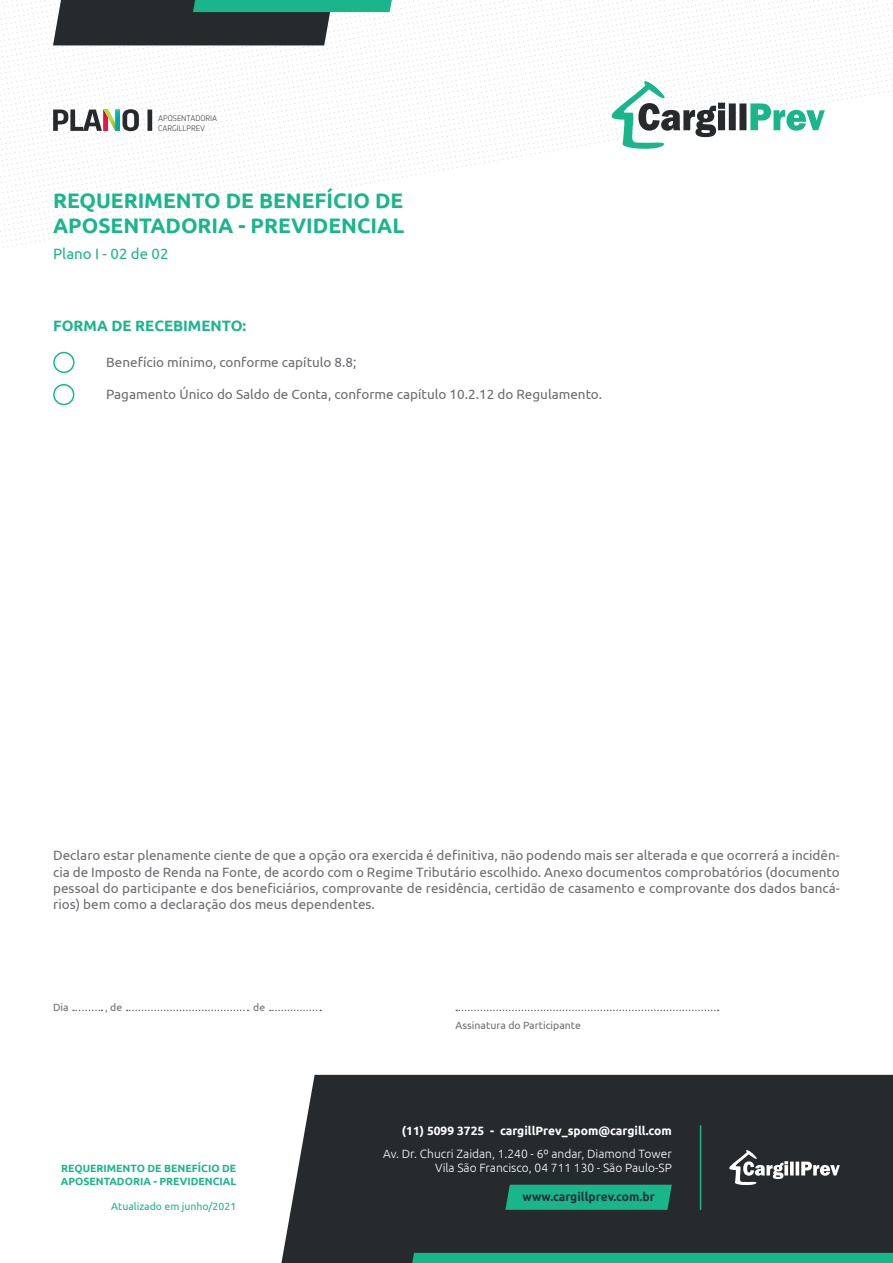
<style>
.page{position:relative;width:893px;height:1263px;background:#fff}
.page>*{position:absolute;margin:0;border:0;box-sizing:border-box;transform-origin:0 0}
.t1{font:700 21px/25.2px "Ubuntu";color:#1ab68b}
.t2{font:700 15px "Ubuntu";color:#1ab68b}
.t3{font:15px "Ubuntu";color:#1ab68b}
.t4{font:13.5px/16.2px "Ubuntu";color:#6c6d70;text-align:justify}
.t5{font:300 12px/14.4px "Ubuntu";color:#fff;text-align:right}
.t6{font:700 12px "Ubuntu";color:#fff}
.t7{font:700 12px "Ubuntu";color:#233238}
.t8{font:700 10.5px/12.6px "Ubuntu";color:#1ab68b}
.t9{font:10.5px "Ubuntu";color:#6c6d70}
.t10{font:10.5px "Ubuntu";color:#1ab68b}
.t11{font:300 8.55px/10.2px "Trasandina W03";color:#272a2c}
</style>
<div class="page">
<div style="left:281px;top:1075px;width:612px;height:188px;background:#272a2c"></div>
<svg style="left:505px;top:1185px;width:167px;height:25px;background:#1ab087"></svg>
<svg style="left:721px;top:1148px;width:119px;height:38px"></svg>
<hr style="left:700px;top:1125px;width:1px;height:85px;background:#1ab68b">
<div style="left:408px;top:1253px;width:485px;height:10px;background:#1ab68b"></div>
<svg style="left:0;top:0;width:893px;height:248px"></svg>
<svg style="left:73px;top:1010px;width:29px;height:1px"></svg>
<svg style="left:127px;top:1010px;width:121px;height:1px"></svg>
<svg style="left:270px;top:1010px;width:51px;height:1px"></svg>
<svg style="left:456px;top:1010px;width:263px;height:1px"></svg>
<div style="left:53px;top:352px;width:22px;height:21px;border:2px solid #1ab68b;border-radius:50%"></div>
<div style="left:53px;top:384px;width:21px;height:21px;border:2px solid #1ab68b;border-radius:50%"></div>
<p class="t11" style="left:158px;top:112px;width:60px">APOSENTADORIA<br>CARGILLPREV</p>
<h1 class="t1" style="left:53px;top:187px;width:353px">REQUERIMENTO DE BENEFÍCIO DE<br>APOSENTADORIA - PREVIDENCIAL</h1>
<p class="t3" style="left:53px;top:245px;width:117px">Plano I - 02 de 02</p>
<p class="t2" style="left:53px;top:317px;width:194px">FORMA DE RECEBIMENTO:</p>
<p class="t4" style="left:106px;top:353px;width:252px">Benefício mínimo, conforme capítulo 8.8;</p>
<p class="t4" style="left:106px;top:386px;width:497px">Pagamento Único do Saldo de Conta, conforme capítulo 10.2.12 do Regulamento.</p>
<p class="t4" style="left:53px;top:847px;width:788px">Declaro estar plenamente ciente de que a opção ora exercida é definitiva, não podendo mais ser alterada e que ocorrerá a incidên&shy;cia de Imposto de Renda na Fonte, de acordo com o Regime Tributário escolhido. Anexo documentos comprobatórios (documento pessoal do participante e dos beneficiários, comprovante de residência, certidão de casamento e comprovante dos dados bancá&shy;rios) bem como a declaração dos meus dependentes.</p>
<p class="t9" style="left:53px;top:1001px;width:17px">Dia</p>
<p class="t9" style="left:105px;top:1001px;width:19px">, de</p>
<p class="t9" style="left:253px;top:1001px;width:14px">de</p>
<p class="t8" style="left:61px;top:1162px;width:177px">REQUERIMENTO DE BENEFÍCIO DE<br>APOSENTADORIA - PREVIDENCIAL</p>
<p class="t10" style="left:111px;top:1200px;width:127px">Atualizado em junho/2021</p>
<p class="t9" style="left:455px;top:1019px;width:127px">Assinatura do Participante</p>
<p class="t6" style="left:402px;top:1123px;width:271px">(11) 5099 3725 - cargillPrev_spom@cargill.com</p>
<p class="t5" style="left:383px;top:1146px;width:290px">Av. Dr. Chucri Zaidan, 1.240 - 6º andar, Diamond Tower<br>Vila São Francisco, 04 711 130 - São Paulo-SP</p>
<p class="t7" style="left:522px;top:1189px;width:134px">www.cargillprev.com.br</p>
</div>
